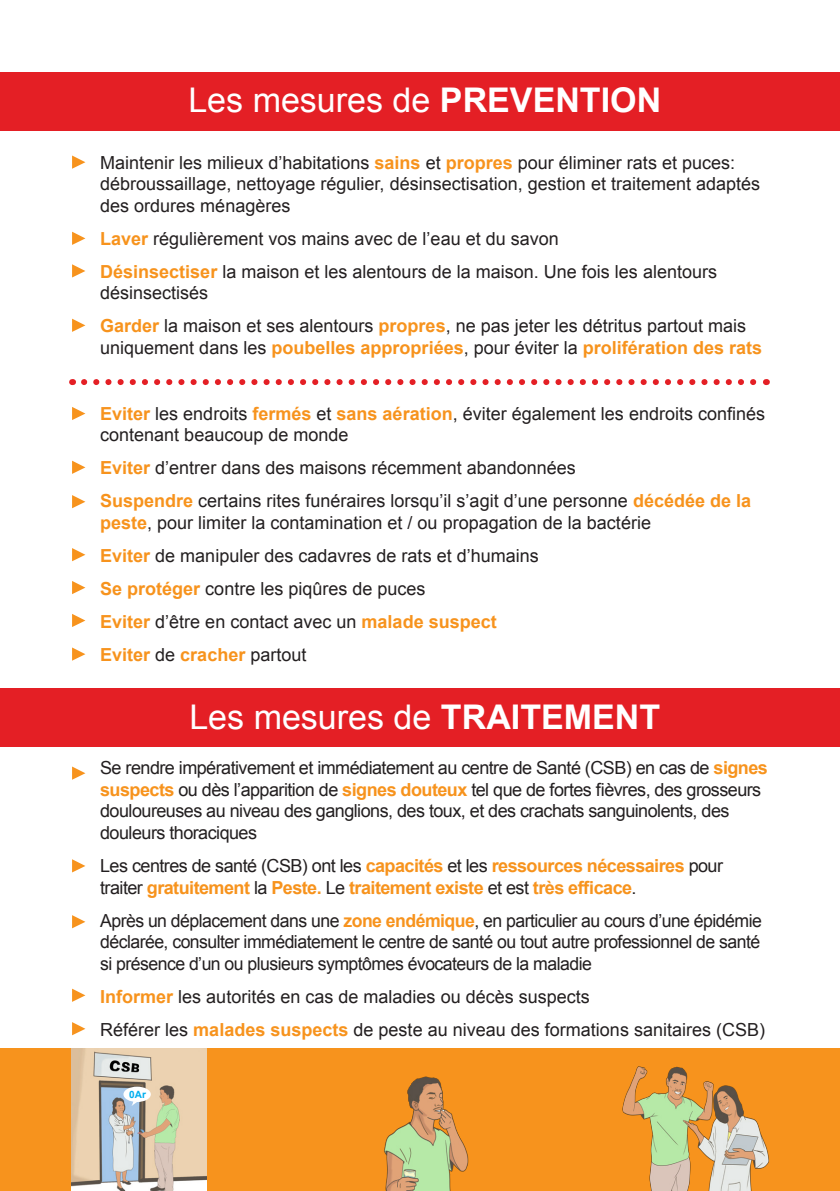
<style>
.page{position:relative;width:840px;height:1191px;background:#fff}
.page>*{position:absolute;margin:0;border:0;box-sizing:border-box;transform-origin:0 0}
.Paragraphe{font:34px "Arial";color:#fff}
.Paragraphe-2{font:18px/21.6px "Arial";color:#231f20}
.Paragraphe-3{font:18px/21.6px "Arial";letter-spacing:-.03em;color:#231f20}
.Paragraphe-4{font:700 18px/21.6px "Arial";letter-spacing:-.03em;color:#f7931d}
.Paragraphe-5{font:700 18px "Arial";color:#f7931d}
.t1{font:700 10px "Arial";color:#00aeef}
.s1{font-weight:700}
.s2{font-weight:700;color:#f7931d}
.s3{font-weight:400;color:#231f20}
</style>
<div class="page">
<div style="left:0;top:1048px;width:839px;height:142px;background:#f7931d"></div>
<div style="left:0;top:72px;width:839px;height:58px;background:#e41f25"></div>
<div style="left:0;top:688px;width:839px;height:59px;background:#e41f25"></div>
<img style="left:320px;top:1076px;width:199px;height:115px">
<svg style="left:72px;top:155px;width:13px;height:14px"></svg>
<svg style="left:72px;top:232px;width:13px;height:13px"></svg>
<svg style="left:72px;top:264px;width:13px;height:13px"></svg>
<svg style="left:72px;top:319px;width:13px;height:13px"></svg>
<svg style="left:72px;top:407px;width:13px;height:13px"></svg>
<svg style="left:72px;top:581px;width:13px;height:13px"></svg>
<svg style="left:72px;top:548px;width:13px;height:13px"></svg>
<svg style="left:72px;top:461px;width:13px;height:13px"></svg>
<svg style="left:72px;top:495px;width:13px;height:13px"></svg>
<svg style="left:72px;top:614px;width:13px;height:13px"></svg>
<svg style="left:72px;top:647px;width:13px;height:13px"></svg>
<svg style="left:72px;top:915px;width:13px;height:13px"></svg>
<svg style="left:72px;top:988px;width:13px;height:14px"></svg>
<svg style="left:72px;top:1022px;width:13px;height:13px"></svg>
<svg style="left:72px;top:766px;width:13px;height:13px"></svg>
<svg style="left:72px;top:859px;width:13px;height:13px"></svg>
<svg style="left:84px;top:379px;width:673px;height:6px"></svg>
<img style="left:596px;top:1066px;width:200px;height:125px">
<img style="left:72px;top:1048px;width:135px;height:143px">
<div style="left:123px;top:1086px;width:28px;height:16px;background:#fff;border-radius:50%"></div>
<svg style="left:129px;top:1101px;width:8px;height:6px"></svg>
<p class="Paragraphe" style="left:188px;top:78px;width:474px">Les mesures de <span class="s1">PREVENTION</span></p>
<p class="Paragraphe-2" style="left:100px;top:152px;width:661px">Maintenir les milieux d’habitations <span class="s2">sains</span> et <span class="s2">propres</span> pour éliminer rats et puces: débroussaillage, nettoyage régulier, désinsectisation, gestion et traitement adaptés des ordures ménagères</p>
<p class="Paragraphe-2" style="left:100px;top:228px;width:460px"><span class="s2">Laver</span> régulièrement vos mains avec de l’eau et du savon</p>
<p class="Paragraphe-2" style="left:100px;top:261px;width:618px"><span class="s2">Désinsectiser</span> la maison et les alentours de la maison. Une fois les alentours désinsectisés</p>
<p class="Paragraphe-2" style="left:100px;top:315px;width:663px"><span class="s2">Garder</span> la maison et ses alentours <span class="s2">propres</span>, ne pas jeter les détritus partout mais uniquement dans les <span class="s2">poubelles appropriées</span>, pour éviter la <span class="s2">prolifération des rats</span></p>
<p class="Paragraphe-2" style="left:100px;top:403px;width:666px"><span class="s2">Eviter</span> les endroits <span class="s2">fermés</span> et <span class="s2">sans aération</span>, éviter également les endroits confinés contenant beaucoup de monde</p>
<p class="Paragraphe-2" style="left:100px;top:457px;width:477px"><span class="s2">Eviter</span> d’entrer dans des maisons récemment abandonnées</p>
<p class="Paragraphe-2" style="left:100px;top:490px;width:652px"><span class="s2">Suspendre</span> certains rites funéraires lorsqu’il s’agit d’une personne <span class="s2">décédée de la peste</span>, pour limiter la contamination et / ou propagation de la bactérie</p>
<p class="Paragraphe-2" style="left:100px;top:545px;width:440px"><span class="s2">Eviter</span> de manipuler des cadavres de rats et d’humains</p>
<p class="Paragraphe-2" style="left:100px;top:578px;width:327px"><span class="s2">Se protéger</span> contre les piqûres de puces</p>
<p class="Paragraphe-2" style="left:100px;top:611px;width:398px"><span class="s2">Eviter</span> d’être en contact avec un <span class="s2">malade suspect</span></p>
<p class="Paragraphe-5" style="left:100px;top:642px;width:208px">Eviter <span class="s3">de</span> cracher <span class="s3">partout</span></p>
<p class="Paragraphe" style="left:189px;top:695px;width:472px">Les mesures de <span class="s1">TRAITEMENT</span></p>
<p class="Paragraphe-3" style="left:100px;top:757px;width:669px">Se rendre impérativement et immédiatement au centre de Santé (CSB) en cas de <span class="s2">signes suspects</span> ou dès l’apparition de <span class="s2">signes douteux</span> tel que de fortes fièvres, des grosseurs douloureuses au niveau des ganglions, des toux, et des crachats sanguinolents, des douleurs thoraciques</p>
<p class="Paragraphe-4" style="left:100px;top:855px;width:624px"><span class="s3">Les centres de santé (CSB) ont les</span> capacités <span class="s3">et les</span> ressources nécessaires <span class="s3">pour traiter</span> gratuitement <span class="s3">la</span> Peste. <span class="s3">Le</span> traitement existe <span class="s3">et est</span> très efficace<span class="s3">.</span></p>
<p class="Paragraphe-2" style="left:100px;top:909px;width:663px;text-align:justify">Après un déplacement dans une <span class="s2">zone endémique</span>, en particulier au cours d’une épidémie déclarée, consulter immédiatement le centre de santé ou tout autre professionnel de santé si présence d’un ou plusieurs symptômes évocateurs de la maladie</p>
<p class="Paragraphe-2" style="left:100px;top:985px;width:491px"><span class="s2">Informer</span> les autorités en cas de maladies ou décès suspects</p>
<p class="Paragraphe-2" style="left:100px;top:1018px;width:666px">Référer les <span class="s2">malades suspects</span> de peste au niveau des formations sanitaires (CSB)</p>
<p class="t1" style="left:129px;top:1087px;width:18px">0Ar</p>
</div>
